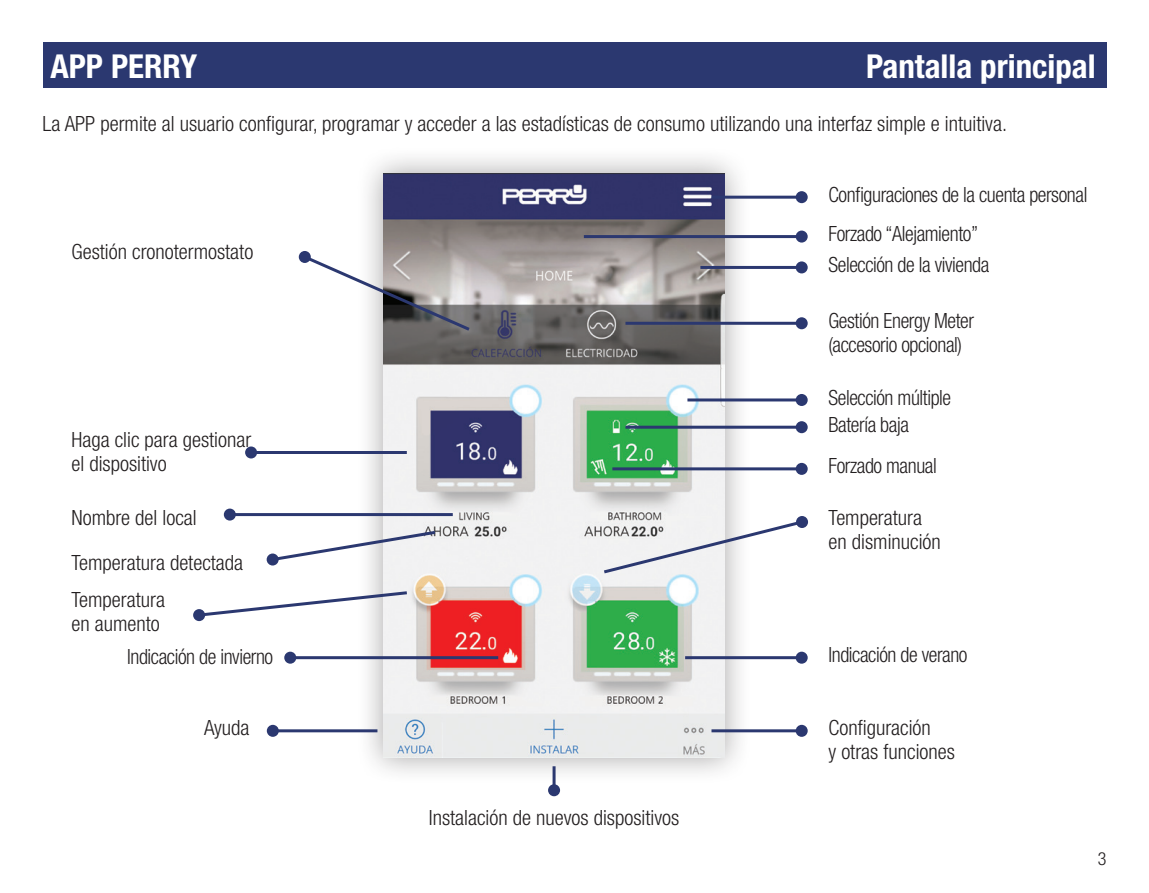
<style>
.page{position:relative;width:1149px;height:893px;background:#fff}
.page>*{position:absolute;margin:0;border:0;box-sizing:border-box;transform-origin:0 0}
.t1{font:700 condensed 33px "Helvetica Neue";color:#fff}
.t2{font:300 condensed 21px "Helvetica Neue";color:#231f20}
.t3{font:300 condensed 21px "Helvetica Neue";letter-spacing:-.02em;color:#231f20;scale:.96 1}
.t4{font:300 condensed 18px "Helvetica Neue";color:#231f20}
</style>
<div class="page">
<div style="left:43px;top:43px;width:1063px;height:45px;background:#2b3870"></div>
<div style="left:356px;top:146px;width:395px;height:638px;background:#231f20;opacity:.4"></div>
<img style="left:383px;top:173px;width:341px;height:585px">
<hr style="left:711px;top:196px;width:90px;height:3px;background:#2b3870">
<div style="left:795px;top:191px;width:12px;height:12px;background:#2b3870;border-radius:50%"></div>
<hr style="left:583px;top:235px;width:218px;height:3px;background:#2b3870">
<div style="left:795px;top:231px;width:12px;height:12px;background:#2b3870;border-radius:50%"></div>
<hr style="left:700px;top:266px;width:101px;height:3px;background:#2b3870">
<div style="left:795px;top:261px;width:12px;height:12px;background:#2b3870;border-radius:50%"></div>
<hr style="left:273px;top:729px;width:104px;height:3px;background:#2b3870">
<div style="left:267px;top:725px;width:12px;height:12px;background:#2b3870;border-radius:50%"></div>
<hr style="left:251px;top:451px;width:155px;height:3px;background:#2b3870">
<div style="left:245px;top:446px;width:12px;height:12px;background:#2b3870;border-radius:50%"></div>
<hr style="left:230px;top:513px;width:222px;height:3px;background:#2b3870">
<div style="left:224px;top:509px;width:12px;height:12px;background:#2b3870;border-radius:50%"></div>
<svg style="left:274px;top:529px;width:164px;height:34px"></svg>
<div style="left:266px;top:553px;width:12px;height:12px;background:#2b3870;border-radius:50%"></div>
<svg style="left:196px;top:589px;width:214px;height:29px"></svg>
<div style="left:193px;top:609px;width:12px;height:12px;background:#2b3870;border-radius:50%"></div>
<svg style="left:600px;top:518px;width:205px;height:58px"></svg>
<div style="left:795px;top:516px;width:12px;height:12px;background:#2b3870;border-radius:50%"></div>
<svg style="left:301px;top:253px;width:172px;height:80px"></svg>
<div style="left:299px;top:251px;width:12px;height:12px;background:#2b3870;border-radius:50%"></div>
<hr style="left:711px;top:729px;width:90px;height:3px;background:#2b3870">
<div style="left:795px;top:725px;width:12px;height:12px;background:#2b3870;border-radius:50%"></div>
<hr style="left:687px;top:398px;width:114px;height:3px;background:#2b3870">
<div style="left:795px;top:394px;width:12px;height:12px;background:#2b3870;border-radius:50%"></div>
<hr style="left:625px;top:426px;width:176px;height:3px;background:#2b3870">
<div style="left:795px;top:421px;width:12px;height:12px;background:#2b3870;border-radius:50%"></div>
<hr style="left:612px;top:467px;width:189px;height:3px;background:#2b3870">
<div style="left:795px;top:463px;width:12px;height:12px;background:#2b3870;border-radius:50%"></div>
<hr style="left:685px;top:656px;width:116px;height:3px;background:#2b3870">
<div style="left:795px;top:652px;width:12px;height:12px;background:#2b3870;border-radius:50%"></div>
<hr style="left:290px;top:656px;width:208px;height:3px;background:#2b3870">
<div style="left:284px;top:652px;width:12px;height:12px;background:#2b3870;border-radius:50%"></div>
<hr style="left:625px;top:322px;width:176px;height:3px;background:#2b3870">
<div style="left:795px;top:317px;width:12px;height:12px;background:#2b3870;border-radius:50%"></div>
<hr style="left:552px;top:766px;width:3px;height:24px;background:#2b3870">
<div style="left:548px;top:784px;width:12px;height:12px;background:#2b3870;border-radius:50%"></div>
<p class="t1" style="left:50px;top:47px;width:148px">APP PERRY</p>
<p class="t1" style="left:866px;top:47px;width:231px">Pantalla principal</p>
<p class="t2" style="left:43px;top:111px;width:965px">La APP permite al usuario configurar, programar y acceder a las estadísticas de consumo utilizando una interfaz simple e intuitiva.</p>
<p class="t2" style="left:71px;top:240px;width:183px">Gestión cronotermostato</p>
<p class="t2" style="left:71px;top:428px;width:181px">Haga clic para gestionar</p>
<p class="t2" style="left:71px;top:452px;width:97px">el dispositivo</p>
<p class="t2" style="left:71px;top:505px;width:127px">Nombre del local</p>
<p class="t2" style="left:71px;top:551px;width:173px">Temperatura detectada</p>
<p class="t2" style="left:71px;top:587px;width:95px">Temperatura</p>
<p class="t2" style="left:71px;top:611px;width:90px">en aumento</p>
<p class="t3" style="left:828px;top:182px;width:271px">Configuraciones de la cuenta personal</p>
<p class="t3" style="left:828px;top:221px;width:157px">Forzado “Alejamiento”</p>
<p class="t3" style="left:828px;top:252px;width:169px">Selección de la vivienda</p>
<p class="t3" style="left:828px;top:308px;width:153px">Gestión Energy Meter</p>
<p class="t3" style="left:828px;top:332px;width:140px">(accesorio opcional)</p>
<p class="t3" style="left:828px;top:385px;width:129px">Selección múltiple</p>
<p class="t3" style="left:828px;top:412px;width:85px">Batería baja</p>
<p class="t3" style="left:828px;top:454px;width:114px">Forzado manual</p>
<p class="t2" style="left:828px;top:506px;width:95px">Temperatura</p>
<p class="t2" style="left:828px;top:530px;width:114px">en disminución</p>
<p class="t3" style="left:127px;top:645px;width:153px">Indicación de invierno</p>
<p class="t3" style="left:828px;top:643px;width:146px">Indicación de verano</p>
<p class="t2" style="left:204px;top:716px;width:47px">Ayuda</p>
<p class="t2" style="left:429px;top:805px;width:252px">Instalación de nuevos dispositivos</p>
<p class="t2" style="left:828px;top:716px;width:104px">Configuración</p>
<p class="t2" style="left:828px;top:740px;width:128px">y otras funciones</p>
<p class="t4" style="left:1097px;top:848px;width:10px">3</p>
</div>
